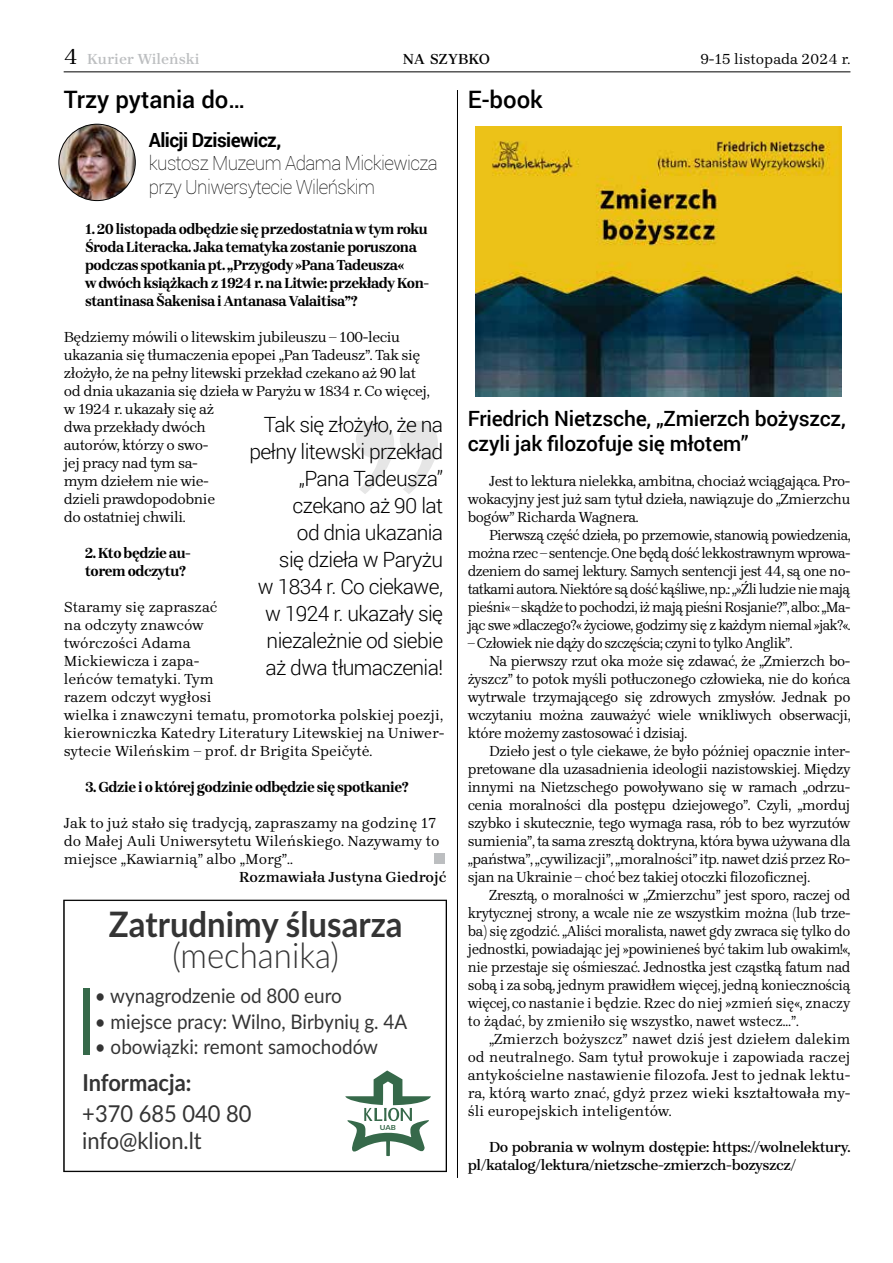
<style>
.page{position:relative;width:893px;height:1263px;background:#fff}
.page>*{position:absolute;margin:0;border:0;box-sizing:border-box;transform-origin:0 0}
.t1{font:700 35.1px "Lato";color:#343434;scale:.94 1}
.t2{font:300 35.1px "Lato";color:#343434;scale:.94 1}
.t3{font:500 24px "Roboto";color:#000}
.t4{font:23.25px/27.8px "Lato";color:#343434;scale:.94 1}
.t5{font:700 23.25px "Lato";color:#343434;scale:.94 1}
.t6{font:300 21px/27px "Roboto";letter-spacing:-.03em;color:#000;text-align:right}
.t7{font:500 21px/25.2px "Roboto";letter-spacing:-.01em;color:#000}
.t8{font:20.1px "Lato";color:#343434;scale:.94 1}
.t9{font:100 19.5px/23.4px "Roboto";letter-spacing:-.03em;color:#000}
.t10{font:700 19.5px "Roboto";letter-spacing:-.03em;color:#000}
.t11{font:15px/18px "Brygada 1918";letter-spacing:-.03em;color:#000}
.t12{font:15px/18px "Brygada 1918";letter-spacing:-.03em;color:#000;text-align:justify;scale:.95 1}
.t13{font:15px/18px "Brygada 1918";color:#000}
.t14{font:700 15px/18px "Brygada 1918";letter-spacing:-.03em;color:#000;scale:.95 1}
.t15{font:15px "Brygada 1918";color:#000;scale:.95 1}
.t16{font:600 15px/18px "Brygada 1918";letter-spacing:-.03em;color:#000}
.t17{font:600 15px "Brygada 1918";color:#000}
.t18{font:600 15px "Brygada 1918";color:#bcbec0}
.t19{font:600 15px "Brygada 1918";letter-spacing:.005em;color:#000}
.t20{font:700 6.9px "Lato";color:#36694a;scale:1.12 1}
.s1{font-weight:400;font-size:22.5px;color:#000}
</style>
<div class="page">
<hr style="left:64px;top:72px;width:786px;height:1px;background:#000">
<div style="left:434px;top:853px;width:11px;height:11px;background:#bcbec0"></div>
<img style="left:476px;top:126px;width:365px;height:270px">
<img style="left:59px;top:124px;width:76px;height:77px;border-radius:38px">
<div style="left:59px;top:124px;width:76px;height:77px;border:1px solid #000;border-radius:50%"></div>
<hr style="left:457px;top:90px;width:1px;height:1088px;background:#000">
<svg style="left:356px;top:421px;width:82px;height:73px"></svg>
<svg style="left:83px;top:988px;width:348px;height:169px"></svg>
<div style="left:64px;top:900px;width:383px;height:272px;border:1px solid #000"></div>
<p class="t18" style="left:64px;top:50px;width:137px"><span class="s1">4</span> Kurier Wileński</p>
<p class="t13" style="left:700px;top:51px;width:152px">9-15 listopada 2024 r.</p>
<p class="t19" style="left:403px;top:50px;width:89px">NA SZYBKO</p>
<h2 class="t3" style="left:64px;top:83px;width:183px">Trzy pytania do…</h2>
<h3 class="t10" style="left:149px;top:126px;width:134px">Alicji Dzisiewicz,</h3>
<h3 class="t9" style="left:149px;top:151px;width:291px">kustosz Muzeum Adama Mickiewicza przy Uniwersytecie Wileńskim</h3>
<p class="t14" style="left:85px;top:221px;width:364px">1. 20 listopada odbędzie się przedostatnia w tym roku Środa Literacka. Jaka tematyka zostanie poruszona podczas spotkania pt. „Przygody »Pana Tadeusza«<br>w dwóch książkach z 1924 r. na Litwie: przekłady Kon&shy;stantinasa Šakenisa i Antanasa Valaitisa”?</p>
<p class="t11" style="left:64px;top:329px;width:367px">Będziemy mówili o litewskim jubileuszu – 100-leciu ukazania się tłumaczenia epopei „Pan Tadeusz”. Tak się złożyło, że na pełny litewski przekład czekano aż 90 lat od dnia ukazania się dzieła w Paryżu w 1834 r. Co więcej, w 1924 r. ukazały się aż<br>dwa przekłady dwóch<br>autorów, którzy o swo-<br>jej pracy nad tym sa-<br>mym dziełem nie wie-<br>dzieli prawdopodobnie<br>do ostatniej chwili.</p>
<p class="t14" style="left:85px;top:545px;width:113px">2. Kto będzie au&shy;torem odczytu?</p>
<p class="t13" style="left:64px;top:599px;width:382px">Staramy się zapraszać<br>na odczyty znawców<br>twórczości Adama<br>Mickiewicza i zapa-<br>leńców tematyki. Tym<br>razem odczyt wygłosi<br>wielka i znawczyni tematu, promotorka polskiej poezji, kierowniczka Katedry Literatury Litewskiej na Uniwer&shy;sytecie Wileńskim – prof. dr Brigita Speičytė.</p>
<p class="t14" style="left:85px;top:779px;width:342px">3. Gdzie i o której godzinie odbędzie się spotkanie?</p>
<p class="t13" style="left:64px;top:815px;width:377px">Jak to już stało się tradycją, zapraszamy na godzinę 17 do Małej Auli Uniwersytetu Wileńskiego. Nazywamy to miejsce „Kawiarnią” albo „Morg”..</p>
<p class="t17" style="left:239px;top:868px;width:209px">Rozmawiała Justyna Giedrojć</p>
<h3 class="t6" style="left:249px;top:410px;width:195px">Tak się złożyło, że na pełny litewski przekład „Pana Tadeusza” czekano aż 90 lat<br>od dnia ukazania<br>się dzieła w Paryżu<br>w 1834 r. Co ciekawe, w 1924 r. ukazały się niezależnie od siebie aż dwa tłumaczenia!</h3>
<h1 class="t1" style="left:109px;top:898px;width:314px">Zatrudnimy ślusarza</h1>
<h1 class="t2" style="left:172px;top:931px;width:179px">(mechanika)</h1>
<h3 class="t8" style="left:95px;top:982px;width:264px">• wynagrodzenie od 800 euro</h3>
<h3 class="t8" style="left:95px;top:1007px;width:334px">• miejsce pracy: Wilno, Birbynių g. 4A</h3>
<h3 class="t8" style="left:95px;top:1032px;width:303px">• obowiązki: remont samochodów</h3>
<h3 class="t5" style="left:82px;top:1065px;width:118px">Informacja:</h3>
<h3 class="t4" style="left:82px;top:1098px;width:182px">+370 685 040 80 info@klion.lt</h3>
<p class="t20" style="left:380px;top:1122px;width:16px">UAB</p>
<h2 class="t3" style="left:468px;top:83px;width:77px">E-book</h2>
<h3 class="t7" style="left:468px;top:405px;width:379px">Friedrich Nietzsche, „Zmierzch bożyszcz, czyli jak filozofuje się młotem”</h3>
<p class="t11" style="left:468px;top:473px;width:384px;text-align:justify;text-indent:21px">Jest to lektura nielekka, ambitna, chociaż wciągająca. Pro&shy;wokacyjny jest już sam tytuł dzieła, nawiązuje do „Zmierzchu bogów” Richarda Wagnera.</p>
<p class="t12" style="left:468px;top:527px;width:404px;text-indent:21px">Pierwszą część dzieła, po przemowie, stanowią powiedzenia, można rzec – sentencje. One będą dość lekkostrawnym wprowa&shy;dzeniem do samej lektury. Samych sentencji jest 44, są one no&shy;tatkami autora. Niektóre są dość kąśliwe, np.: „»Źli ludzie nie mają pieśni« – skądże to pochodzi, iż mają pieśni Rosjanie?”, albo: „Ma&shy;jąc swe »dlaczego?« życiowe, godzimy się z każdym niemal »jak?«.</p>
<p class="t12" style="left:468px;top:635px;width:343px">– Człowiek nie dąży do szczęścia; czyni to tylko Anglik”.</p>
<p class="t11" style="left:489px;top:653px;width:363px">Na pierwszy rzut oka może się zdawać, że „Zmierzch bo-</p>
<p class="t11" style="left:468px;top:671px;width:384px">żyszcz” to potok myśli potłuczonego człowieka, nie do końca</p>
<p class="t11" style="left:468px;top:689px;width:384px">wytrwale trzymającego się zdrowych zmysłów. Jednak po</p>
<p class="t11" style="left:468px;top:707px;width:384px">wczytaniu można zauważyć wiele wnikliwych obserwacji,</p>
<p class="t11" style="left:468px;top:725px;width:221px">które możemy zastosować i dzisiaj.</p>
<p class="t11" style="left:489px;top:743px;width:363px">Dzieło jest o tyle ciekawe, że było później opacznie inter-</p>
<p class="t11" style="left:468px;top:761px;width:384px">pretowane dla uzasadnienia ideologii nazistowskiej. Między</p>
<p class="t11" style="left:468px;top:779px;width:384px">innymi na Nietzschego powoływano się w ramach „odrzu-</p>
<p class="t11" style="left:468px;top:797px;width:384px">cenia moralności dla postępu dziejowego”. Czyli, „morduj</p>
<p class="t11" style="left:468px;top:815px;width:384px">szybko i skutecznie, tego wymaga rasa, rób to bez wyrzutów</p>
<p class="t11" style="left:468px;top:833px;width:384px">sumienia”, ta sama zresztą doktryna, która bywa używana dla</p>
<p class="t11" style="left:468px;top:851px;width:384px">„państwa”, „cywilizacji”, „moralności” itp. nawet dziś przez Ro-</p>
<p class="t11" style="left:468px;top:869px;width:344px">sjan na Ukrainie – choć bez takiej otoczki filozoficznej.</p>
<p class="t12" style="left:489px;top:887px;width:382px">Zresztą, o moralności w „Zmierzchu” jest sporo, raczej od</p>
<p class="t12" style="left:468px;top:905px;width:404px">krytycznej strony, a wcale nie ze wszystkim można (lub trze-</p>
<p class="t12" style="left:468px;top:923px;width:404px">ba) się zgodzić. „Aliści moralista, nawet gdy zwraca się tylko do</p>
<p class="t12" style="left:468px;top:941px;width:404px">jednostki, powiadając jej »powinieneś być takim lub owakim!«,</p>
<p class="t12" style="left:468px;top:959px;width:404px">nie przestaje się ośmieszać. Jednostka jest cząstką fatum nad</p>
<p class="t12" style="left:468px;top:977px;width:404px">sobą i za sobą, jednym prawidłem więcej, jedną koniecznością</p>
<p class="t15" style="left:468px;top:994px;width:404px">więcej, co nastanie i będzie. Rzec do niej »zmień się«, znaczy</p>
<p class="t15" style="left:468px;top:1012px;width:350px">to żądać, by zmieniło się wszystko, nawet wstecz…”.</p>
<p class="t13" style="left:489px;top:1031px;width:363px">„Zmierzch bożyszcz” nawet dziś jest dziełem dalekim</p>
<p class="t13" style="left:468px;top:1049px;width:384px">od neutralnego. Sam tytuł prowokuje i zapowiada raczej</p>
<p class="t13" style="left:468px;top:1067px;width:384px">antykościelne nastawienie filozofa. Jest to jednak lektu-</p>
<p class="t13" style="left:468px;top:1085px;width:384px">ra, którą warto znać, gdyż przez wieki kształtowała my-</p>
<p class="t13" style="left:468px;top:1103px;width:205px">śli europejskich inteligentów.</p>
<p class="t16" style="left:468px;top:1139px;width:384px;text-indent:21px">Do pobrania w wolnym dostępie: https://wolnelektury. pl/katalog/lektura/nietzsche-zmierzch-bozyszcz/</p>
</div>
